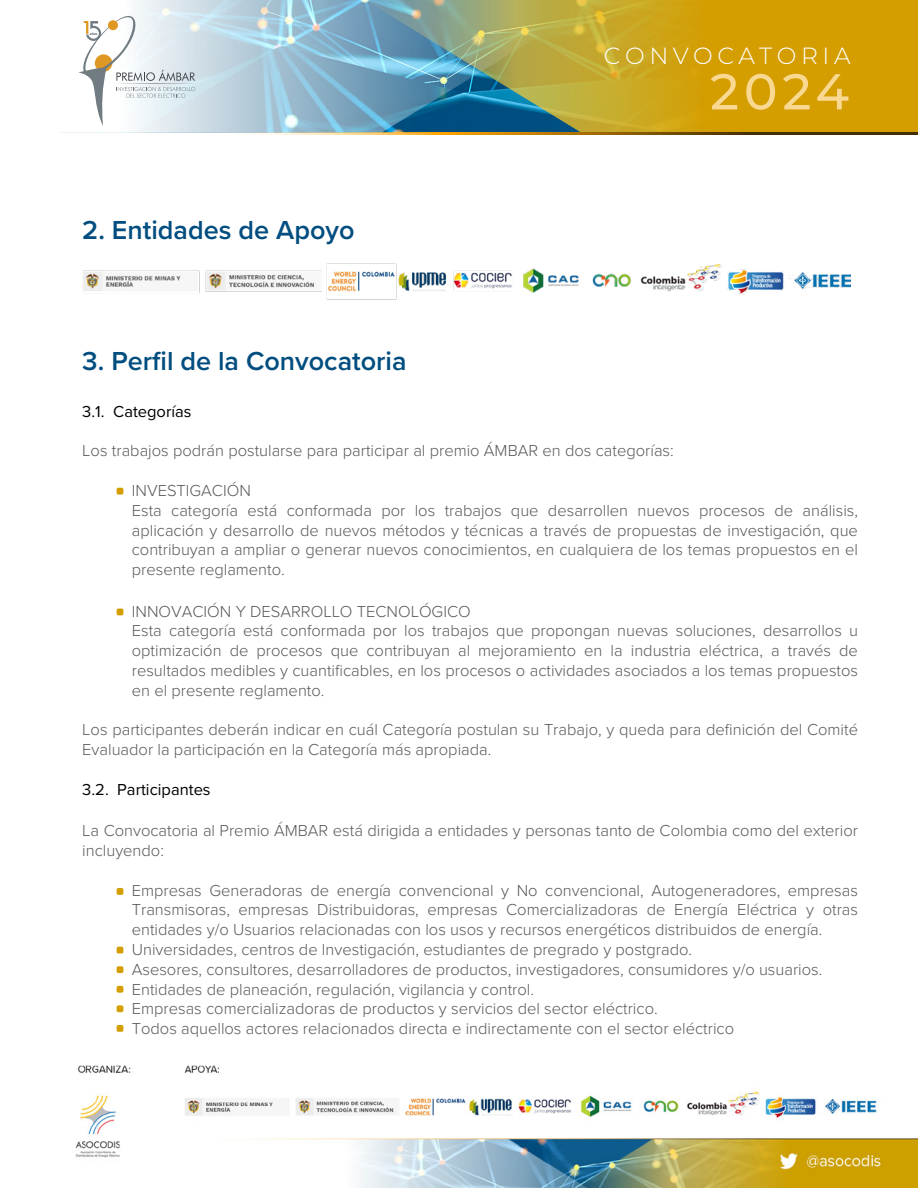
<style>
.page{position:relative;width:918px;height:1188px;background:#fff}
.page>*{position:absolute;margin:0;border:0;box-sizing:border-box;transform-origin:0 0}
.t1{font:500 50.4px "Montserrat";color:#f9d891}
.t2{font:600 27px "Proxima Nova";color:#004d7f}
.t3{font:300 23.4px "Montserrat";letter-spacing:.19em;color:#fff}
.t4{font:300 16.5px/19.8px "Proxima Nova";color:#58595b}
.t5{font:16.5px "Proxima Nova";color:#000}
.t6{font:800 2.7px "Lato";color:#3e444b}
</style>
<div class="page">
<img style="left:75px;top:1029px;width:843px;height:159px">
<svg style="left:598px;top:0;width:320px;height:133px;background:#d09f0a"></svg>
<img style="left:61px;top:0;width:537px;height:133px">
<svg style="left:252px;top:133px;width:666px;height:2px"></svg>
<div style="left:117px;top:888px;width:6px;height:7px;background:#d49d00;border-radius:2px"></div>
<div style="left:117px;top:488px;width:6px;height:7px;background:#d49d00;border-radius:2px"></div>
<svg style="left:117px;top:609px;width:6px;height:6px"></svg>
<div style="left:117px;top:947px;width:6px;height:7px;background:#d49d00;border-radius:2px"></div>
<div style="left:117px;top:966px;width:6px;height:7px;background:#d49d00;border-radius:2px"></div>
<div style="left:117px;top:986px;width:6px;height:7px;background:#d49d00;border-radius:2px"></div>
<div style="left:117px;top:1005px;width:6px;height:7px;background:#d49d00;border-radius:2px"></div>
<div style="left:117px;top:1025px;width:6px;height:7px;background:#d49d00;border-radius:2px"></div>
<svg style="left:78px;top:12px;width:121px;height:114px"></svg>
<img style="left:82px;top:263px;width:768px;height:37px">
<p class="t6" style="left:90px;top:32px;width:9px">AÑOS</p>
<h2 class="t2" style="left:82px;top:210px;width:274px">2. Entidades de Apoyo</h2>
<h3 class="t3" style="left:604px;top:40px;width:248px">CONVOCATORIA</h3>
<h1 class="t1" style="left:710px;top:56px;width:140px">2024</h1>
<h2 class="t2" style="left:82px;top:341px;width:326px">3. Perfil de la Convocatoria</h2>
<p class="t5" style="left:82px;top:399px;width:111px">3.1. Categorías</p>
<p class="t4" style="left:82px;top:440px;width:593px">Los trabajos podrán postularse para participar al premio ÁMBAR en dos categorías:</p>
<p class="t4" style="left:132px;top:480px;width:728px">INVESTIGACIÓN<br>Esta categoría está conformada por los trabajos que desarrollen nuevos procesos de análisis, aplicación y desarrollo de nuevos métodos y técnicas a través de propuestas de investigación, que contribuyan a ampliar o generar nuevos conocimientos, en cualquiera de los temas propuestos en el presente reglamento.</p>
<p class="t4" style="left:132px;top:600px;width:728px">INNOVACIÓN Y DESARROLLO TECNOLÓGICO<br>Esta categoría está conformada por los trabajos que propongan nuevas soluciones, desarrollos u optimización de procesos que contribuyan al mejoramiento en la industria eléctrica, a través de resultados medibles y cuantificables, en los procesos o actividades asociados a los temas propuestos en el presente reglamento.</p>
<p class="t4" style="left:82px;top:719px;width:777px">Los participantes deberán indicar en cuál Categoría postulan su Trabajo, y queda para definición del Comité<br>Evaluador la participación en la Categoría más apropiada.</p>
<p class="t5" style="left:82px;top:777px;width:130px">3.2. Participantes</p>
<p class="t4" style="left:82px;top:820px;width:777px">La Convocatoria al Premio ÁMBAR está dirigida a entidades y personas tanto de Colombia como del exterior incluyendo:</p>
<p class="t4" style="left:132px;top:879px;width:728px">Empresas Generadoras de energía convencional y No convencional, Autogeneradores, empresas Transmisoras, empresas Distribuidoras, empresas Comercializadoras de Energía Eléctrica y otras entidades y/o Usuarios relacionadas con los usos y recursos energéticos distribuidos de energía.<br>Universidades, centros de Investigación, estudiantes de pregrado y postgrado.<br>Asesores, consultores, desarrolladores de productos, investigadores, consumidores y/o usuarios.<br>Entidades de planeación, regulación, vigilancia y control.<br>Empresas comercializadoras de productos y servicios del sector eléctrico.<br>Todos aquellos actores relacionados directa e indirectamente con el sector eléctrico</p>
</div>
